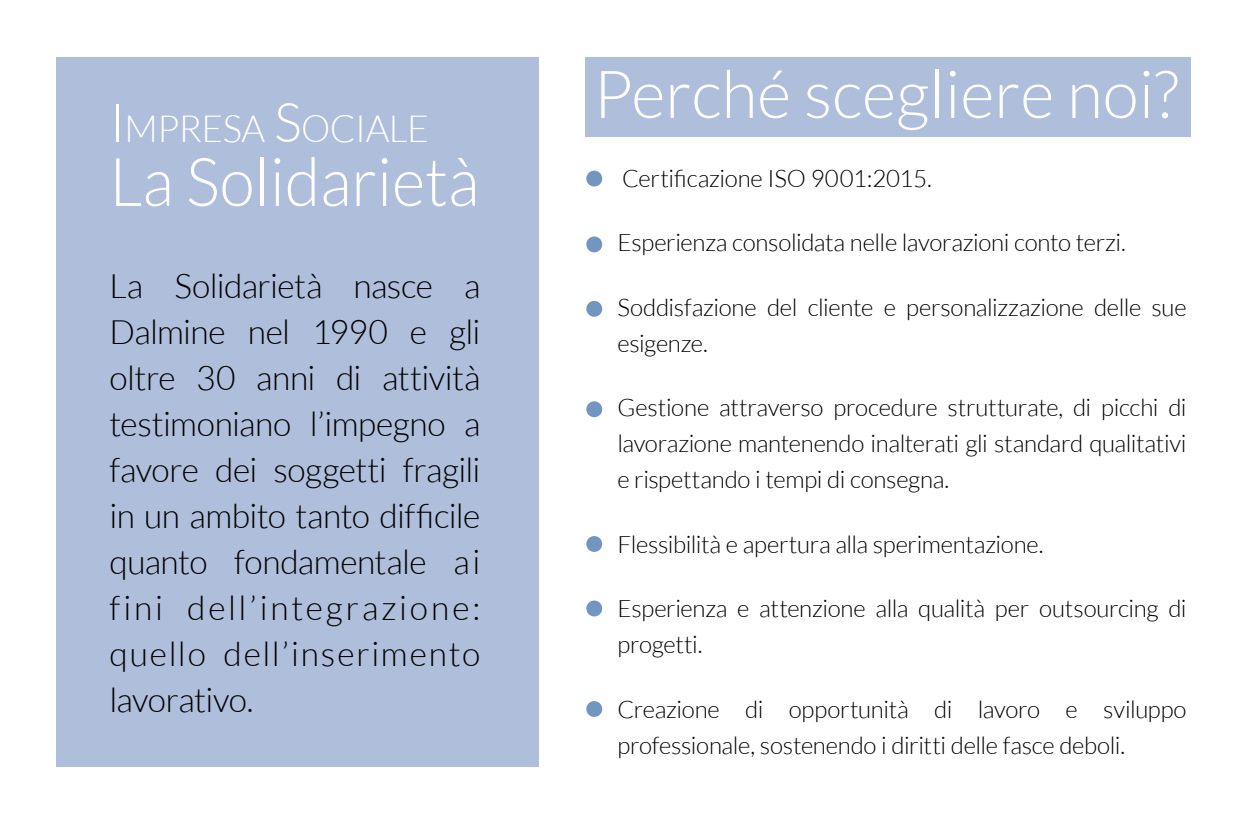
<style>
.page{position:relative;width:1248px;height:823px;background:#fff}
.page>*{position:absolute;margin:0;border:0;box-sizing:border-box;transform-origin:0 0}
.t1{font:300 67px "Lato";color:#fff;scale:.96 1}
.t2{font:300 66px "Lato";color:#fff}
.t3{font:300 54px/64.4px "Lato";color:#7396c1}
.t4{font:300 37.4px "Lato";letter-spacing:-.015em;color:#fff}
.t5{font:300 33.6px/46px "Lato";letter-spacing:.055em;color:#000;text-align:justify}
.t6{font:300 24px/36px "Lato";letter-spacing:-.015em;color:#000}
.s1{font-size:53.6px}
</style>
<div class="page">
<div style="left:57px;top:57px;width:482px;height:708px;background:#afbedb"></div>
<div style="left:585px;top:57px;width:606px;height:79px;background:#afbedb"></div>
<h3 class="t4" style="left:109px;top:108px;width:321px"><span class="s1">I</span>MPRESA <span class="s1">S</span>OCIALE</h3>
<h1 class="t1" style="left:109px;top:146px;width:386px">La Solidarietà</h1>
<p class="t5" style="left:109px;top:262px;width:372px">La Solidarietà nasce a Dalmine nel 1990 e gli oltre 30 anni di attività testimoniano l’impegno a favore dei soggetti fragili in un ambito tanto difficile quanto fondamentale ai fini dell’integrazione: quello dell’inserimento lavorativo.</p>
<h2 class="t2" style="left:593px;top:59px;width:586px">Perché scegliere noi?</h2>
<p class="t6" style="left:622px;top:160px;width:311px">Certificazione ISO 9001:2015.</p>
<h3 class="t3" style="left:578px;top:143px;width:33px">•</h3>
<h3 class="t3" style="left:578px;top:209px;width:33px">•</h3>
<p class="t6" style="left:617px;top:225px;width:510px">Esperienza consolidata nelle lavorazioni conto terzi.</p>
<h3 class="t3" style="left:578px;top:273px;width:33px">•</h3>
<p class="t6" style="left:617px;top:289px;width:570px">Soddisfazione del cliente e personalizzazione delle sue esigenze.</p>
<h3 class="t3" style="left:578px;top:374px;width:33px">•</h3>
<p class="t6" style="left:617px;top:389px;width:570px;text-align:justify">Gestione attraverso procedure strutturate, di picchi di lavorazione mantenendo inalterati gli standard qualitativi e rispettando i tempi di consegna.</p>
<h3 class="t3" style="left:578px;top:508px;width:33px">• •</h3>
<p class="t6" style="left:617px;top:526px;width:427px">Flessibilità e apertura alla sperimentazione.</p>
<p class="t6" style="left:617px;top:590px;width:570px">Esperienza e attenzione alla qualità per outsourcing di progetti.</p>
<h3 class="t3" style="left:578px;top:673px;width:33px">•</h3>
<p class="t6" style="left:617px;top:690px;width:570px">Creazione di opportunità di lavoro e sviluppo professionale, sostenendo i diritti delle fasce deboli.</p>
</div>
